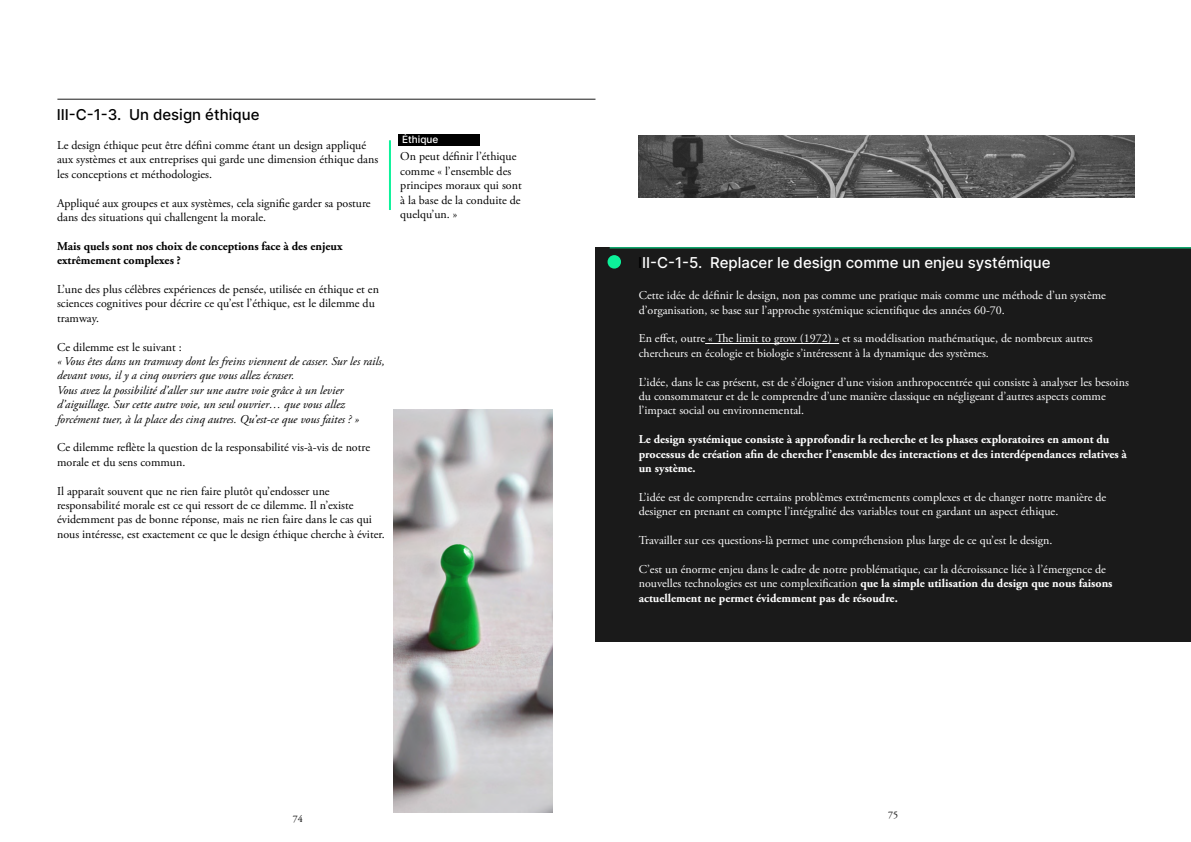
<style>
.page{position:relative;width:1191px;height:842px;background:#fff}
.page>*{position:absolute;margin:0;border:0;box-sizing:border-box;transform-origin:0 0}
.t1{font:15px "Inter";color:#fff}
.t2{font:15px "Inter";color:#000}
.t3{font:12px/14.4px "Adobe Garamond Pro";color:#fff}
.t4{font:12px/14.4px "Adobe Garamond Pro";color:#000}
.t5{font:italic 12px/14.4px "Adobe Garamond Pro";color:#000}
.t6{font:700 12px/14.4px "Adobe Garamond Pro";color:#fff}
.t7{font:700 12px/14.4px "Adobe Garamond Pro";color:#000}
.t8{font:10px "Inter";color:#fff}
.t9{font:10px "Adobe Garamond Pro";color:#000}
.s1{color:#000}
.s2{font-weight:700}
</style>
<div class="page">
<hr style="left:57px;top:99px;width:538px;height:1px;background:#1a1a1a">
<hr style="left:389px;top:140px;width:2px;height:70px;background:#0cf29a">
<div style="left:398px;top:134px;width:82px;height:11px;background:#000"></div>
<img style="left:393px;top:410px;width:160px;height:403px">
<div style="left:595px;top:247px;width:596px;height:395px;background:#1a1a1a"></div>
<hr style="left:705px;top:343px;width:134px;height:1px;background:#fff">
<img style="left:639px;top:135px;width:495px;height:62px">
<hr style="left:609px;top:247px;width:582px;height:1px;background:#0cf29a">
<div style="left:607px;top:255px;width:14px;height:14px;background:#0cf29a;border-radius:50%"></div>
<p class="t2" style="left:57px;top:104px;width:204px">III-C-1-3. Un design éthique</p>
<p class="t4" style="left:57px;top:138px;width:323px">Le design éthique peut être défini comme étant un design appliqué aux systèmes et aux entreprises qui garde une dimension éthique dans les conceptions et méthodologies.</p>
<p class="t4" style="left:57px;top:196px;width:315px">Appliqué aux groupes et aux systèmes, cela signifie garder sa posture dans des situations qui challengent la morale.</p>
<p class="t7" style="left:57px;top:239px;width:287px">Mais quels sont nos choix de conceptions face à des enjeux extrêmement complexes ?</p>
<p class="t4" style="left:57px;top:282px;width:323px">L’une des plus célèbres expériences de pensée, utilisée en éthique et en sciences cognitives pour décrire ce qu’est l’éthique, est le dilemme du tramway.</p>
<p class="t4" style="left:57px;top:340px;width:126px">Ce dilemme est le suivant :</p>
<p class="t5" style="left:57px;top:354px;width:329px">« Vous êtes dans un tramway dont les freins viennent de casser. Sur les rails, devant vous, il y a cinq ouvriers que vous allez écraser.<br>Vous avez la possibilité d’aller sur une autre voie grâce à un levier d’aiguillage. Sur cette autre voie, un seul ouvrier… que vous allez forcément tuer, à la place des cinq autres. Qu’est-ce que vous faites ? »</p>
<p class="t4" style="left:57px;top:441px;width:314px">Ce dilemme reflète la question de la responsabilité vis-à-vis de notre morale et du sens commun.</p>
<p class="t4" style="left:57px;top:484px;width:329px">Il apparaît souvent que ne rien faire plutôt qu’endosser une responsabilité morale est ce qui ressort de ce dilemme. Il n’existe évidemment pas de bonne réponse, mais ne rien faire dans le cas qui nous intéresse, est exactement ce que le design éthique cherche à éviter.</p>
<p class="t8" style="left:402px;top:132px;width:38px">Éthique</p>
<p class="t4" style="left:400px;top:150px;width:123px">On peut définir l’éthique comme « l’ensemble des principes moraux qui sont à la base de la conduite de quelqu’un. »</p>
<p class="t1" style="left:638px;top:251px;width:414px"><span class="s1">I</span>II-C-1-5. Replacer le design comme un enjeu systémique</p>
<p class="t3" style="left:639px;top:288px;width:469px">Cette idée de définir le design, non pas comme une pratique mais comme une méthode d’un système d’organisation, se base sur l’approche systémique scientifique des années 60-70.</p>
<p class="t3" style="left:639px;top:332px;width:455px">En effet, outre « The limit to grow (1972) » et sa modélisation mathématique, de nombreux autres chercheurs en écologie et biologie s’intéressent à la dynamique des systèmes.</p>
<p class="t3" style="left:639px;top:375px;width:491px">L’idée, dans le cas présent, est de s’éloigner d’une vision anthropocentrée qui consiste à analyser les besoins du consommateur et de le comprendre d’une manière classique en négligeant d’autres aspects comme l’impact social ou environnemental.</p>
<p class="t6" style="left:639px;top:432px;width:490px">Le design systémique consiste à approfondir la recherche et les phases exploratoires en amont du processus de création afin de chercher l’ensemble des interactions et des interdépendances relatives à un système.</p>
<p class="t3" style="left:639px;top:490px;width:469px">L’idée est de comprendre certains problèmes extrêmements complexes et de changer notre manière de designer en prenant en compte l’intégralité des variables tout en gardant un aspect éthique.</p>
<p class="t3" style="left:639px;top:533px;width:415px">Travailler sur ces questions-là permet une compréhension plus large de ce qu’est le design.</p>
<p class="t3" style="left:639px;top:562px;width:475px">C’est un énorme enjeu dans le cadre de notre problématique, car la décroissance liée à l’émergence de nouvelles technologies est une complexification <span class="s2">que la simple utilisation du design que nous faisons actuellement ne permet évidemment pas de résoudre.</span></p>
<p class="t9" style="left:293px;top:812px;width:11px">74</p>
<p class="t9" style="left:888px;top:809px;width:11px">75</p>
</div>
